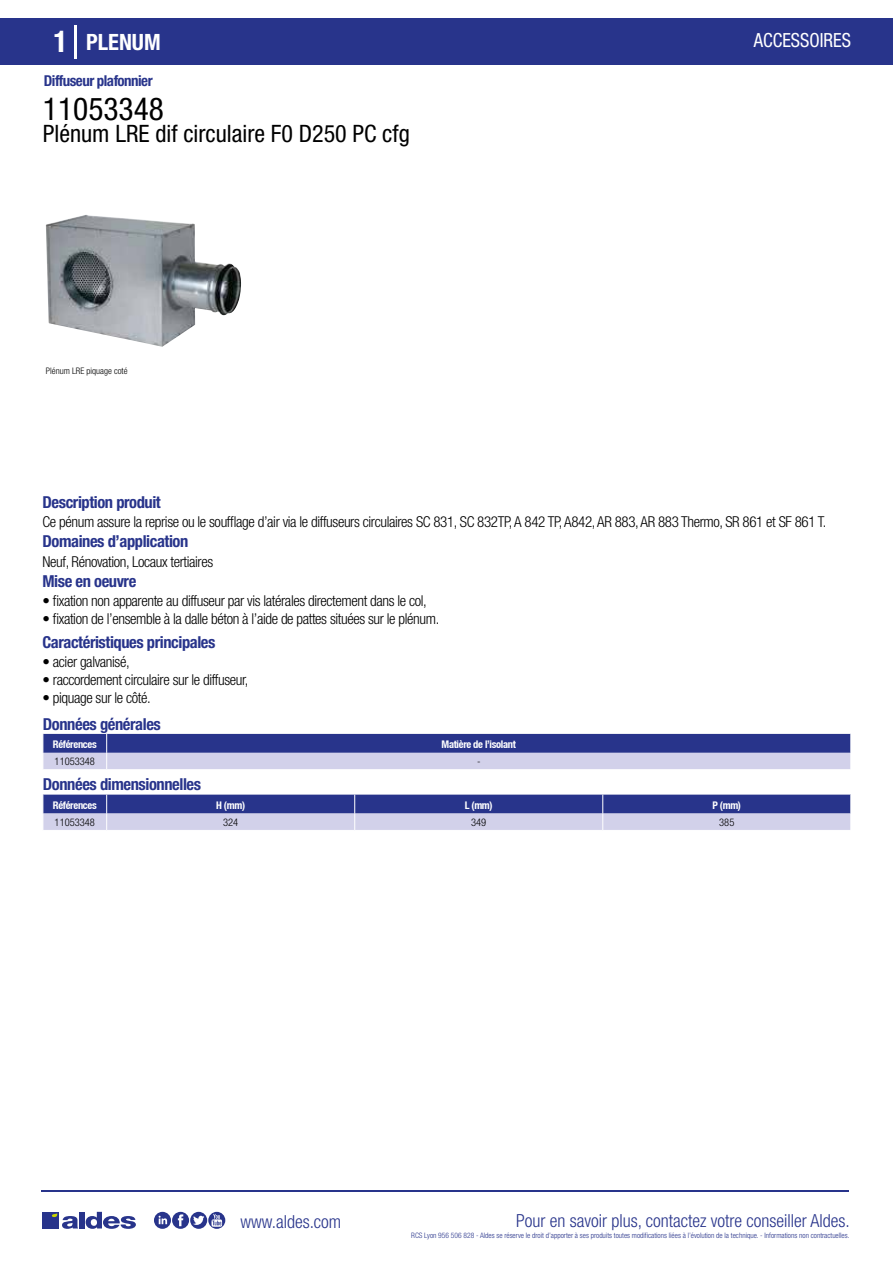
<style>
.page{position:relative;width:893px;height:1263px;background:#fff}
.page>*{position:absolute;margin:0;border:0;box-sizing:border-box;transform-origin:0 0}
.t1{font:condensed 31.5px "Helvetica Neue LT Std";color:#000}
.t2{font:condensed 24px "Helvetica Neue LT Std";color:#000}
.t3{font:700 condensed 22.5px "Helvetica Neue LT Std";color:#fff}
.t4{font:condensed 19.5px "Helvetica Neue LT Std";color:#fff;scale:.95 1}
.t5{font:300 condensed 18px "Helvetica Neue";color:#28348b}
.t6{font:700 condensed 16.5px "Helvetica Neue LT Std";letter-spacing:-.025em;color:#28348b}
.t7{font:300 condensed 15px "Helvetica Neue LT Std";letter-spacing:-.025em;color:#000}
.t8{font:700 condensed 15px "Helvetica Neue LT Std";letter-spacing:-.035em;color:#28348b}
.t9{font:700 condensed 10.5px "Helvetica Neue";letter-spacing:-.03em;color:#fff}
.t10{font:300 condensed 10.5px "Helvetica Neue";color:#000}
.t11{font:300 condensed 9px "Helvetica Neue";color:#000}
.t12{font:300 condensed 7.5px "Helvetica Neue";color:#28348b}
.s1{font-size:30px}
</style>
<div class="page">
<img style="left:45px;top:215px;width:196px;height:132px">
<div style="left:0;top:18px;width:893px;height:46px;background:#28348b"></div>
<hr style="left:74px;top:25px;width:2px;height:33px;background:#fff">
<svg style="left:43px;top:734px;width:808px;height:35px;background:#777db7"></svg>
<svg style="left:43px;top:795px;width:808px;height:35px;background:#7a7fb8"></svg>
<hr style="left:41px;top:1190px;width:808px;height:1px;background:#28348b">
<svg style="left:154px;top:1212px;width:71px;height:17px"></svg>
<div style="left:42px;top:1212px;width:17px;height:16px;background:#28348b"></div>
<div style="left:79px;top:1212px;width:5px;height:16px;background:#28348b"></div>
<svg style="left:86px;top:1212px;width:50px;height:17px"></svg>
<svg style="left:52px;top:1213px;width:26px;height:16px"></svg>
<h3 class="t3" style="left:54px;top:28px;width:109px"><span class="s1">1</span> PLENUM</h3>
<h3 class="t4" style="left:754px;top:29px;width:104px">ACCESSOIRES</h3>
<p class="t8" style="left:44px;top:71px;width:110px">Diffuseur plafonnier</p>
<h1 class="t1" style="left:43px;top:91px;width:122px">11053348</h1>
<h2 class="t2" style="left:43px;top:120px;width:368px">Plénum LRE dif circulaire F0 D250 PC cfg</h2>
<p class="t11" style="left:46px;top:365px;width:83px">Plénum LRE piquage coté</p>
<p class="t6" style="left:43px;top:492px;width:120px">Description produit</p>
<p class="t6" style="left:43px;top:531px;width:147px">Domaines d’application</p>
<p class="t6" style="left:43px;top:571px;width:95px">Mise en oeuvre</p>
<p class="t7" style="left:43px;top:513px;width:785px">Ce pénum assure la reprise ou le soufflage d’air via le diffuseurs circulaires SC 831, SC 832TP, A 842 TP, A842, AR 883, AR 883 Thermo, SR 861 et SF 861 T.</p>
<p class="t7" style="left:43px;top:553px;width:172px">Neuf, Rénovation, Locaux tertiaires</p>
<p class="t7" style="left:43px;top:592px;width:386px">• fixation non apparente au diffuseur par vis latérales directement dans le col,</p>
<p class="t7" style="left:43px;top:610px;width:398px">• fixation de l’ensemble à la dalle béton à l’aide de pattes situées sur le plénum.</p>
<p class="t6" style="left:43px;top:632px;width:174px">Caractéristiques principales</p>
<p class="t7" style="left:43px;top:653px;width:89px">• acier galvanisé,</p>
<p class="t7" style="left:43px;top:671px;width:208px">• raccordement circulaire sur le diffuseur,</p>
<p class="t7" style="left:43px;top:689px;width:110px">• piquage sur le côté.</p>
<p class="t6" style="left:43px;top:714px;width:119px">Données générales</p>
<p class="t9" style="left:53px;top:738px;width:45px">Références</p>
<p class="t9" style="left:442px;top:738px;width:76px">Matière de l’isolant</p>
<p class="t10" style="left:55px;top:755px;width:42px">11053348</p>
<p class="t10" style="left:477px;top:755px;width:5px">-</p>
<p class="t6" style="left:43px;top:774px;width:160px">Données dimensionnelles</p>
<p class="t9" style="left:53px;top:799px;width:45px">Références</p>
<p class="t9" style="left:216px;top:799px;width:30px">H (mm)</p>
<p class="t9" style="left:465px;top:799px;width:29px">L (mm)</p>
<p class="t9" style="left:712px;top:799px;width:30px">P (mm)</p>
<p class="t10" style="left:55px;top:816px;width:42px">11053348</p>
<p class="t10" style="left:223px;top:816px;width:17px">324</p>
<p class="t10" style="left:471px;top:816px;width:17px">349</p>
<p class="t10" style="left:719px;top:816px;width:17px">385</p>
<p class="t5" style="left:240px;top:1211px;width:102px">www.aldes.com</p>
<p class="t5" style="left:516px;top:1211px;width:335px">Pour en savoir plus, contactez votre conseiller Aldes.</p>
<p class="t12" style="left:411px;top:1230px;width:440px">RCS Lyon 956 506 828 - Aldes se réserve le droit d’apporter à ses produits toutes modifications liées à l’évolution de la technique. - Informations non contractuelles.</p>
</div>
